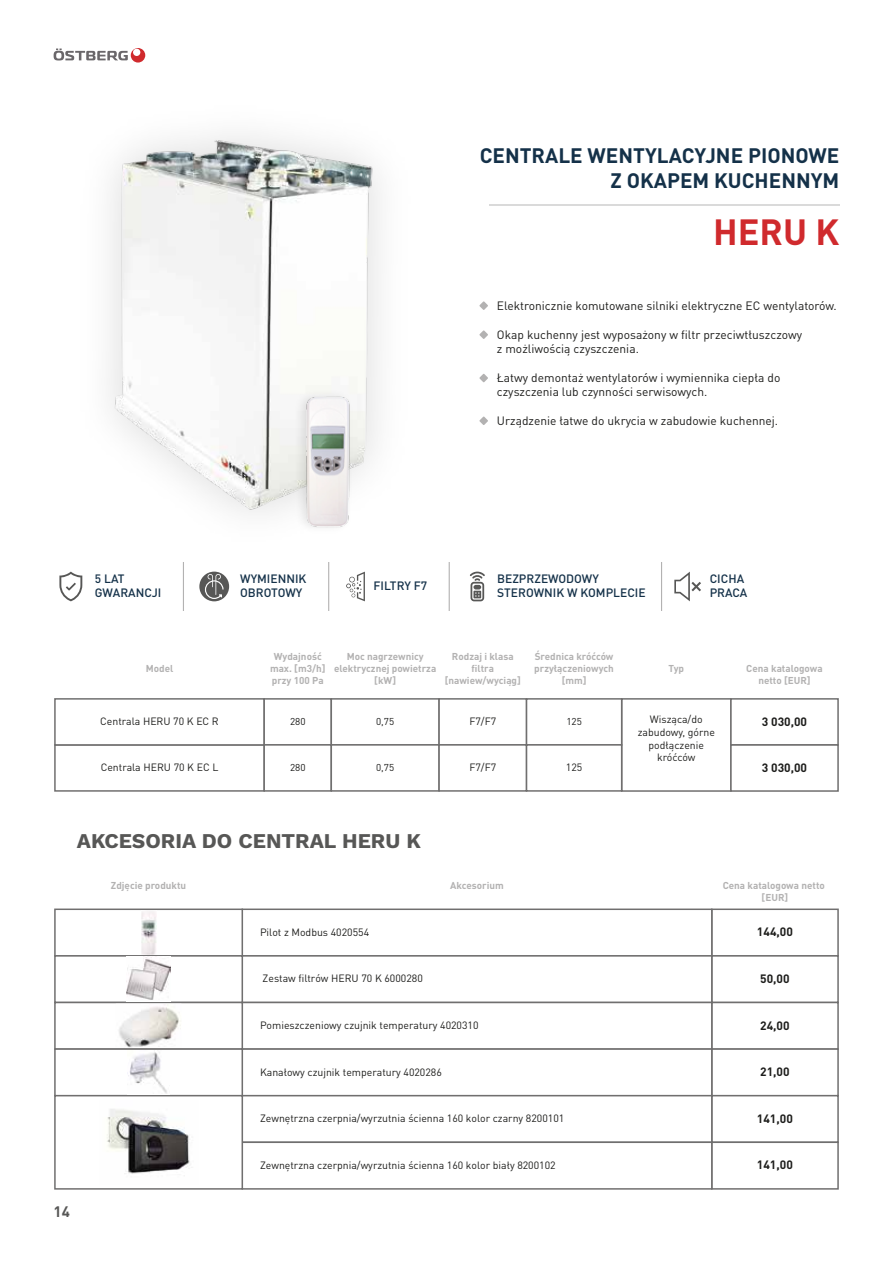
<style>
.page{position:relative;width:893px;height:1263px;background:#fff}
.page>*{position:absolute;margin:0;border:0;box-sizing:border-box;transform-origin:0 0}
.t1{font:700 36px "DIN Pro";color:#d02a2d}
.t2{font:700 21px "Work Sans";color:#575756}
.t3{font:700 20.7px/24.9px "DIN Pro";color:#143149;text-align:right}
.t4{font:700 15px "DIN Pro";color:#575756}
.t5{font:12px/14.4px "DIN Pro";color:#1d1d1b}
.t6{font:500 12px/14.4px "DIN Pro";color:#143149}
.t7{font:700 12px "DIN Pro";color:#1d1d1b}
.t8{font:10.5px/12.6px "DIN Pro";color:#1d1d1b;text-align:center}
.t9{font:700 9.9px/11.9px "DIN Pro";color:#b3b2b2;text-align:center}
.t10{font:9.9px "DIN Pro";color:#1d1d1b}
.s1{font-style:inherit}
</style>
<div class="page">
<img style="left:109px;top:135px;width:271px;height:378px">
<svg style="left:131px;top:48px;width:14px;height:15px"></svg>
<div style="left:133px;top:49px;width:7px;height:7px;background:#fff;border-radius:50%"></div>
<svg style="left:54px;top:49px;width:74px;height:12px"></svg>
<svg style="left:622px;top:698px;width:108px;height:94px"></svg>
<div style="left:54px;top:744px;width:211px;height:48px;background:#fff;border:2px solid #706f6f"></div>
<div style="left:54px;top:698px;width:211px;height:48px;background:#fff;border:2px solid #706f6f"></div>
<div style="left:263px;top:698px;width:69px;height:48px;background:#fff;border:2px solid #706f6f"></div>
<div style="left:263px;top:744px;width:69px;height:48px;background:#fff;border:2px solid #706f6f"></div>
<div style="left:331px;top:698px;width:109px;height:48px;background:#fff;border:2px solid #706f6f"></div>
<div style="left:331px;top:744px;width:109px;height:48px;background:#fff;border:2px solid #706f6f"></div>
<div style="left:438px;top:698px;width:89px;height:48px;background:#fff;border:2px solid #706f6f"></div>
<div style="left:438px;top:744px;width:89px;height:48px;background:#fff;border:2px solid #706f6f"></div>
<div style="left:526px;top:698px;width:96px;height:48px;background:#fff;border:2px solid #706f6f"></div>
<div style="left:526px;top:744px;width:96px;height:48px;background:#fff;border:2px solid #706f6f"></div>
<div style="left:730px;top:698px;width:109px;height:48px;background:#fff;border:2px solid #706f6f"></div>
<div style="left:730px;top:744px;width:109px;height:48px;background:#fff;border:2px solid #706f6f"></div>
<img style="left:290px;top:384px;width:67px;height:129px">
<img style="left:292px;top:390px;width:73px;height:138px">
<svg style="left:479px;top:301px;width:9px;height:9px"></svg>
<svg style="left:479px;top:330px;width:9px;height:9px"></svg>
<svg style="left:479px;top:374px;width:9px;height:8px"></svg>
<svg style="left:479px;top:416px;width:9px;height:9px"></svg>
<hr style="left:183px;top:562px;width:1px;height:49px;background:#b3b2b2">
<hr style="left:328px;top:562px;width:1px;height:49px;background:#b3b2b2">
<hr style="left:449px;top:562px;width:1px;height:49px;background:#b3b2b2">
<hr style="left:661px;top:562px;width:1px;height:49px;background:#b3b2b2">
<svg style="left:59px;top:572px;width:23px;height:29px"></svg>
<svg style="left:346px;top:572px;width:19px;height:29px"></svg>
<div style="left:199px;top:572px;width:30px;height:29px;background:#575756;border-radius:50%"></div>
<svg style="left:205px;top:574px;width:19px;height:25px"></svg>
<svg style="left:674px;top:572px;width:27px;height:29px"></svg>
<svg style="left:470px;top:572px;width:15px;height:29px"></svg>
<hr style="left:489px;top:205px;width:350px;height:1px;background:#dadada">
<div style="left:711px;top:908px;width:128px;height:49px;background:#fff;border:2px solid #706f6f"></div>
<div style="left:711px;top:955px;width:128px;height:48px;background:#fff;border:2px solid #706f6f"></div>
<div style="left:711px;top:1002px;width:128px;height:48px;background:#fff;border:2px solid #706f6f"></div>
<div style="left:711px;top:1048px;width:128px;height:48px;background:#fff;border:2px solid #706f6f"></div>
<div style="left:711px;top:1095px;width:128px;height:48px;background:#fff;border:2px solid #706f6f"></div>
<div style="left:711px;top:1141px;width:128px;height:48px;background:#fff;border:2px solid #706f6f"></div>
<div style="left:242px;top:908px;width:470px;height:49px;background:#fff;border:2px solid #706f6f"></div>
<div style="left:242px;top:955px;width:470px;height:48px;background:#fff;border:2px solid #706f6f"></div>
<div style="left:242px;top:1002px;width:470px;height:48px;background:#fff;border:2px solid #706f6f"></div>
<div style="left:242px;top:1048px;width:470px;height:48px;background:#fff;border:2px solid #706f6f"></div>
<div style="left:242px;top:1095px;width:470px;height:48px;background:#fff;border:2px solid #706f6f"></div>
<div style="left:242px;top:1141px;width:470px;height:48px;background:#fff;border:2px solid #706f6f"></div>
<div style="left:54px;top:908px;width:189px;height:49px;background:#fff;border:2px solid #706f6f"></div>
<div style="left:54px;top:955px;width:189px;height:48px;background:#fff;border:2px solid #706f6f"></div>
<div style="left:54px;top:1002px;width:189px;height:48px;background:#fff;border:2px solid #706f6f"></div>
<div style="left:54px;top:1048px;width:189px;height:48px;background:#fff;border:2px solid #706f6f"></div>
<div style="left:54px;top:1095px;width:189px;height:94px;background:#fff;border:2px solid #706f6f"></div>
<img style="left:116px;top:1004px;width:65px;height:44px">
<img style="left:107px;top:1109px;width:83px;height:65px">
<img style="left:141px;top:910px;width:15px;height:45px">
<img style="left:126px;top:957px;width:45px;height:44px">
<img style="left:128px;top:1050px;width:42px;height:44px">
<h3 class="t3" style="left:480px;top:142px;width:361px">CENTRALE WENTYLACYJNE PIONOWE<br>Z OKAPEM KUCHENNYM</h3>
<h1 class="t1" style="left:713px;top:208px;width:128px">HERU K</h1>
<p class="t5" style="left:497px;top:298px;width:341px">Elektronicznie komutowane silniki elektryczne EC wentylatorów.</p>
<p class="t5" style="left:497px;top:327px;width:307px">Okap kuchenny jest wyposażony w filtr przeciwtłuszczowy z możliwością czyszczenia.</p>
<p class="t5" style="left:497px;top:370px;width:285px">Łatwy demontaż wentylatorów i wymiennika ciepła do czyszczenia lub czynności serwisowych.</p>
<p class="t5" style="left:497px;top:413px;width:283px">Urządzenie łatwe do ukrycia w zabudowie kuchennej.</p>
<p class="t6" style="left:95px;top:571px;width:68px">5 LAT<br>GWARANCJI</p>
<p class="t6" style="left:240px;top:571px;width:68px">WYMIENNIK<br>OBROTOWY</p>
<p class="t6" style="left:373px;top:578px;width:55px">FILTRY F7</p>
<p class="t6" style="left:497px;top:571px;width:150px">BEZPRZEWODOWY<br>STEROWNIK W KOMPLECIE</p>
<p class="t6" style="left:710px;top:571px;width:39px">CICHA<br>PRACA</p>
<p class="t9" style="left:146px;top:662px;width:29px">Model</p>
<p class="t8" style="left:100px;top:715px;width:120px">Centrala HERU 70 K EC R</p>
<p class="t8" style="left:101px;top:761px;width:119px">Centrala HERU 70 K EC L</p>
<p class="t9" style="left:270px;top:650px;width:57px">Wydajność max. [m3/h] przy 100 Pa</p>
<p class="t9" style="left:445px;top:650px;width:78px">Rodzaj i klasa filtra [nawiew/wyciąg]</p>
<p class="t9" style="left:534px;top:650px;width:81px">Średnica króćców przyłączeniowych [mm]</p>
<p class="t9" style="left:334px;top:650px;width:104px">Moc nagrzewnicy elektrycznej powietrza [kW]</p>
<p class="t10" style="left:290px;top:715px;width:17px">280</p>
<p class="t10" style="left:290px;top:761px;width:17px">280</p>
<p class="t10" style="left:376px;top:715px;width:20px">0,75</p>
<p class="t10" style="left:376px;top:761px;width:20px">0,75</p>
<p class="t8" style="left:469px;top:714px;width:28px">F7/F7</p>
<p class="t8" style="left:469px;top:760px;width:28px">F7/F7</p>
<p class="t10" style="left:566px;top:715px;width:17px">125</p>
<p class="t8" style="left:566px;top:761px;width:18px">125</p>
<h2 class="t2" style="left:77px;top:829px;width:346px">AKCESORIA DO CENTRAL HERU K</h2>
<p class="t9" style="left:111px;top:879px;width:77px">Zdjęcie produktu</p>
<p class="t9" style="left:450px;top:879px;width:55px">Akcesorium</p>
<h3 class="t4" style="left:54px;top:1202px;width:18px">14</h3>
<p class="t8" style="left:260px;top:925px;width:111px">Pilot z Modbus <span class="s1">4020554</span></p>
<p class="t8" style="left:263px;top:972px;width:162px">Zestaw filtrów HERU 70 K <span class="s1">6000280</span></p>
<p class="t8" style="left:260px;top:1018px;width:220px">Pomieszczeniowy czujnik temperatury <span class="s1">4020310</span></p>
<p class="t8" style="left:260px;top:1065px;width:183px">Kanałowy czujnik temperatury <span class="s1">4020286</span></p>
<p class="t8" style="left:260px;top:1112px;width:306px">Zewnętrzna czerpnia/wyrzutnia ścienna 160 kolor czarny <span class="s1">8200101</span></p>
<p class="t8" style="left:260px;top:1158px;width:297px">Zewnętrzna czerpnia/wyrzutnia ścienna 160 kolor biały <span class="s1">8200102</span></p>
<p class="t9" style="left:668px;top:662px;width:17px">Typ</p>
<p class="t8" style="left:638px;top:713px;width:79px">Wisząca/do zabudowy, górne podłączenie króćców</p>
<p class="t9" style="left:746px;top:662px;width:78px">Cena katalogowa netto [EUR]</p>
<p class="t7" style="left:762px;top:713px;width:47px">3 030,00</p>
<p class="t7" style="left:762px;top:759px;width:47px">3 030,00</p>
<p class="t9" style="left:723px;top:879px;width:104px">Cena katalogowa netto [EUR]</p>
<p class="t7" style="left:757px;top:924px;width:37px">144,00</p>
<p class="t7" style="left:760px;top:970px;width:31px">50,00</p>
<p class="t7" style="left:760px;top:1017px;width:31px">24,00</p>
<p class="t7" style="left:760px;top:1063px;width:31px">21,00</p>
<p class="t7" style="left:757px;top:1110px;width:37px">141,00</p>
<p class="t7" style="left:757px;top:1157px;width:37px">141,00</p>
</div>
